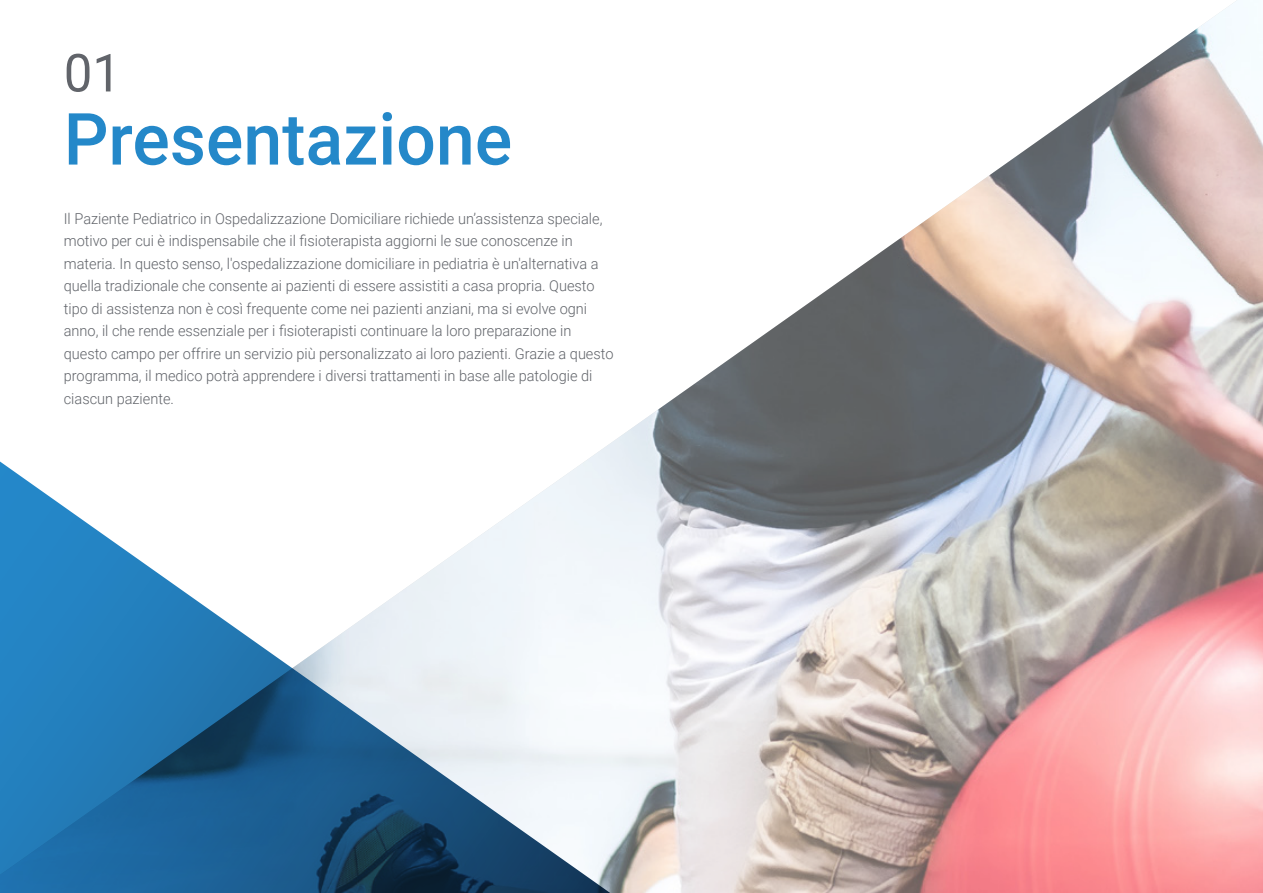
<style>
.page{position:relative;width:1263px;height:893px;background:#fff}
.page>*{position:absolute;margin:0;border:0;box-sizing:border-box;transform-origin:0 0}
.t1{font:500 72px "Roboto";color:#2488c9}
.t2{font:52.5px "Roboto";color:#61646a}
.t3{font:300 15px/22.5px "Roboto";color:#61646a}
</style>
<div class="page">
<img style="left:607px;top:0;width:656px;height:893px">
<svg style="left:0;top:446px;width:640px;height:447px"></svg>
<h2 class="t2" style="left:64px;top:36px;width:59px">01</h2>
<h1 class="t1" style="left:64px;top:89px;width:450px">Presentazione</h1>
<p class="t3" style="left:64px;top:207px;width:551px">Il Paziente Pediatrico in Ospedalizzazione Domiciliare richiede un’assistenza speciale, motivo per cui è indispensabile che il fisioterapista aggiorni le sue conoscenze in materia. In questo senso, l'ospedalizzazione domiciliare in pediatria è un'alternativa a quella tradizionale che consente ai pazienti di essere assistiti a casa propria. Questo tipo di assistenza non è così frequente come nei pazienti anziani, ma si evolve ogni anno, il che rende essenziale per i fisioterapisti continuare la loro preparazione in questo campo per offrire un servizio più personalizzato ai loro pazienti. Grazie a questo programma, il medico potrà apprendere i diversi trattamenti in base alle patologie di ciascun paziente.</p>
</div>
